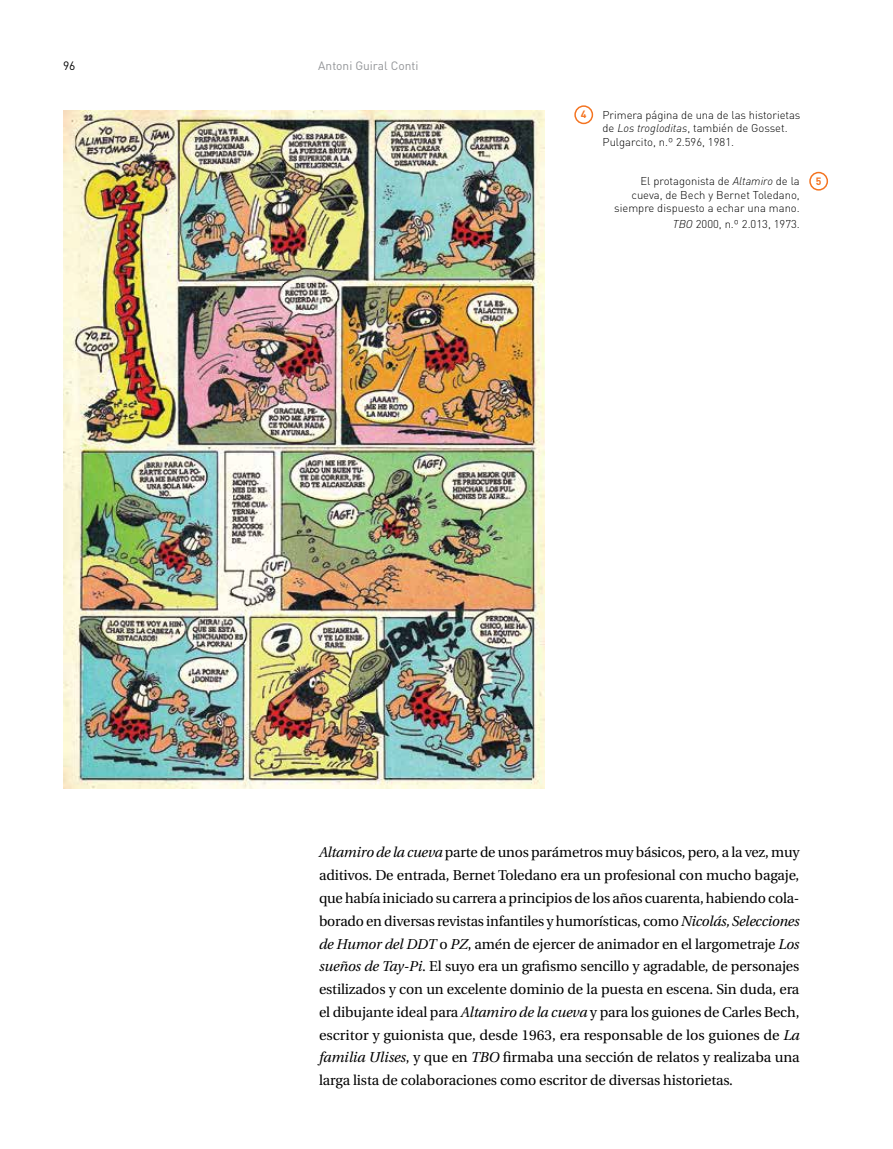
<style>
.page{position:relative;width:893px;height:1149px;background:#fff}
.page>*{position:absolute;margin:0;border:0;box-sizing:border-box;transform-origin:0 0}
.t1{font:14.25px/22.8px "Utopia";letter-spacing:-.01em;color:#000;text-align:justify}
.t2{font:12px "DIN";color:#939598}
.t3{font:12px "DIN";color:#000}
.t4{font:300 11.25px/13.5px "DIN";color:#000}
.t5{font:700 10.5px "DIN";color:#f47421}
.s1{font-style:italic}
</style>
<div class="page">
<img style="left:64px;top:110px;width:480px;height:678px">
<div style="left:574px;top:105px;width:19px;height:19px;border:1px solid #f47421;border-radius:50%"></div>
<div style="left:809px;top:172px;width:19px;height:18px;border:1px solid #f47421;border-radius:50%"></div>
<p class="t3" style="left:63px;top:59px;width:14px">96</p>
<p class="t2" style="left:318px;top:59px;width:102px">Antoni Guiral Conti</p>
<p class="t5" style="left:581px;top:108px;width:7px">4</p>
<p class="t4" style="left:603px;top:108px;width:199px">Primera página de una de las historietas de <span class="s1">Los trogloditas</span>, también de Gosset.<br>Pulgarcito, n.º 2.596, 1981.</p>
<p class="t4" style="left:614px;top:174px;width:187px;text-align:right">El protagonista de <span class="s1">Altamiro</span> de la cueva, de Bech y Bernet Toledano, siempre dispuesto a echar una mano.</p>
<p class="t4" style="left:673px;top:217px;width:128px"><span class="s1">TBO</span> 2000, n.º 2.013, 1973.</p>
<p class="t5" style="left:816px;top:174px;width:7px">5</p>
<p class="t1" style="left:319px;top:841px;width:482px"><span class="s1">Altamiro de la cueva</span> parte de unos parámetros muy básicos, pero, a la vez, muy aditivos. De entrada, Bernet Toledano era un profesional con mucho bagaje, que había iniciado su carrera a principios de los años cuarenta, habiendo cola&shy;borado en diversas revistas infantiles y humorísticas, como <span class="s1">Nicolás, Selecciones de Humor del DDT</span> o <span class="s1">PZ</span>, amén de ejercer de animador en el largometraje <span class="s1">Los sueños de Tay-Pi</span>. El suyo era un grafismo sencillo y agradable, de personajes estilizados y con un excelente dominio de la puesta en escena. Sin duda, era el dibujante ideal para <span class="s1">Altamiro de la cueva</span> y para los guiones de Carles Bech, escritor y guionista que, desde 1963, era responsable de los guiones de <span class="s1">La familia Ulises</span>, y que en <span class="s1">TBO</span> firmaba una sección de relatos y realizaba una larga lista de colaboraciones como escritor de diversas historietas.</p>
</div>
